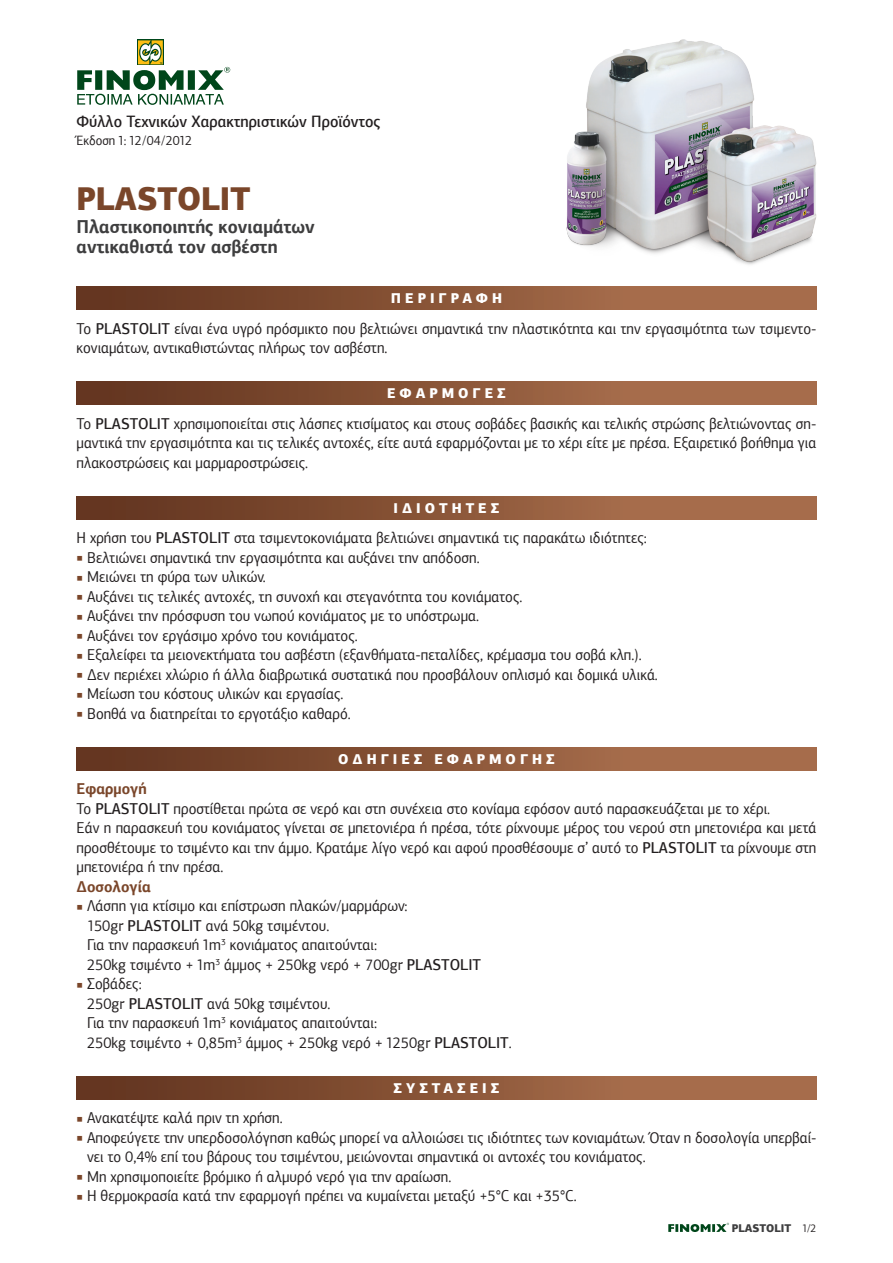
<style>
.page{position:relative;width:893px;height:1263px;background:#fff}
.page>*{position:absolute;margin:0;border:0;box-sizing:border-box;transform-origin:0 0}
.t1{font:900 33px "PF Agora Sans Pro";color:#7a462a;scale:.93 1}
.t2{font:700 18.75px/20.2px "PF Agora Sans Pro";color:#3e3e3f;scale:.93 1}
.t3{font:500 16.5px "PF Agora Sans Pro";color:#231f20;scale:.93 1}
.t4{font:15.75px/19.5px "PF Agora Sans Pro";color:#231f20;scale:.93 1}
.t5{font:700 15.75px "PF Agora Sans Pro";color:#7a462a;scale:.93 1}
.t6{font:900 14.25px "PF Agora Sans Pro";letter-spacing:.3em;color:#fff;scale:.93 1}
.t7{font:13.5px "PF Agora Sans Pro";color:#231f20;scale:.93 1}
.t8{font:900 11.25px "PF Agora Sans Pro";color:#3e3e3f;scale:.93 1}
.s1{font-weight:500}
.s2{font-size:7.5px;color:#7a462a}
.s3{font-weight:700;color:#7a462a}
.s4{font-weight:400;color:#231f20}
</style>
<div class="page">
<svg style="left:668px;top:1223px;width:61px;height:9px"></svg>
<div style="left:77px;top:287px;width:739px;height:23px;background:linear-gradient(to right,#62341e,#b27653)"></div>
<div style="left:77px;top:382px;width:739px;height:23px;background:linear-gradient(to right,#62341e,#b27653)"></div>
<div style="left:77px;top:496px;width:739px;height:23px;background:linear-gradient(to right,#62341e,#b27653)"></div>
<div style="left:77px;top:747px;width:739px;height:23px;background:linear-gradient(to right,#62341e,#b27653)"></div>
<div style="left:77px;top:1076px;width:739px;height:23px;background:linear-gradient(to right,#62341e,#b27653)"></div>
<div style="left:137px;top:39px;width:27px;height:26px;background:#00461a"></div>
<svg style="left:77px;top:40px;width:153px;height:65px"></svg>
<img style="left:566px;top:39px;width:251px;height:226px">
<p class="t3" style="left:77px;top:111px;width:328px">Φύλλο Τεχνικών Χαρακτηριστικών Προϊόντος</p>
<p class="t7" style="left:77px;top:132px;width:126px">Έκδοση 1: 12/04/2012</p>
<h1 class="t1" style="left:77px;top:177px;width:188px">PLASTOLIT</h1>
<p class="t2" style="left:77px;top:216px;width:258px">Πλαστικοποιητής κονιαμάτων αντικαθιστά τον ασβέστη</p>
<p class="t6" style="left:391px;top:289px;width:121px">ΠΕΡΙΓΡΑΦΗ</p>
<p class="t4" style="left:77px;top:319px;width:797px">Το <span class="s1">PLASTOLIT</span> είναι ένα υγρό πρόσμικτο που βελτιώνει σημαντικά την πλαστικότητα και την εργασιμότητα των τσιμεντο&shy;κονιαμάτων, αντικαθιστώντας πλήρως τον ασβέστη.</p>
<p class="t6" style="left:387px;top:384px;width:129px">ΕΦΑΡΜΟΓΕΣ</p>
<p class="t4" style="left:77px;top:414px;width:797px;text-align:justify">Το <span class="s1">PLASTOLIT</span> χρησιμοποιείται στις λάσπες κτισίματος και στους σοβάδες βασικής και τελικής στρώσης βελτιώνοντας ση&shy;μαντικά την εργασιμότητα και τις τελικές αντοχές, είτε αυτά εφαρμόζονται με το χέρι είτε με πρέσα. Εξαιρετικό βοήθημα για πλακοστρώσεις και μαρμαροστρώσεις.</p>
<p class="t6" style="left:394px;top:498px;width:115px">ΙΔΙΟΤΗΤΕΣ</p>
<p class="t4" style="left:77px;top:528px;width:615px">Η χρήση του <span class="s1">PLASTOLIT</span> στα τσιμεντοκονιάματα βελτιώνει σημαντικά τις παρακάτω ιδιότητες:</p>
<p class="t4" style="left:77px;top:548px;width:435px"><span class="s2">■</span> Βελτιώνει σημαντικά την εργασιμότητα και αυξάνει την απόδοση.</p>
<p class="t4" style="left:77px;top:567px;width:205px"><span class="s2">■</span> Μειώνει τη φύρα των υλικών.</p>
<p class="t4" style="left:77px;top:587px;width:481px"><span class="s2">■</span> Αυξάνει τις τελικές αντοχές, τη συνοχή και στεγανότητα του κονιάματος.</p>
<p class="t4" style="left:77px;top:606px;width:434px"><span class="s2">■</span> Αυξάνει την πρόσφυση του νωπού κονιάματος με το υπόστρωμα.</p>
<p class="t4" style="left:77px;top:626px;width:304px"><span class="s2">■</span> Αυξάνει τον εργάσιμο χρόνο του κονιάματος.</p>
<p class="t4" style="left:77px;top:645px;width:609px"><span class="s2">■</span> Εξαλείφει τα μειονεκτήματα του ασβέστη (εξανθήματα-πεταλίδες, κρέμασμα του σοβά κλπ.).</p>
<p class="t4" style="left:77px;top:665px;width:627px"><span class="s2">■</span> Δεν περιέχει χλώριο ή άλλα διαβρωτικά συστατικά που προσβάλουν οπλισμό και δομικά υλικά.</p>
<p class="t4" style="left:77px;top:684px;width:289px"><span class="s2">■</span> Μείωση του κόστους υλικών και εργασίας.</p>
<p class="t4" style="left:77px;top:704px;width:297px"><span class="s2">■</span> Βοηθά να διατηρείται το εργοτάξιο καθαρό.</p>
<p class="t6" style="left:338px;top:749px;width:234px">ΟΔΗΓΙΕΣ ΕΦΑΡΜΟΓΗΣ</p>
<p class="t4" style="left:77px;top:779px;width:797px"><span class="s3">Εφαρμογή<br></span>Το <span class="s1">PLASTOLIT</span> προστίθεται πρώτα σε νερό και στη συνέχεια στο κονίαμα εφόσον αυτό παρασκευάζεται με το χέρι.<br>Εάν η παρασκευή του κονιάματος γίνεται σε μπετονιέρα ή πρέσα, τότε ρίχνουμε μέρος του νερού στη μπετονιέρα και μετά προσθέτουμε το τσιμέντο και την άμμο. Κρατάμε λίγο νερό και αφού προσθέσουμε σ’ αυτό το <span class="s1">PLASTOLIT</span> τα ρίχνουμε στη μπετονιέρα ή την πρέσα.</p>
<p class="t5" style="left:77px;top:876px;width:82px">Δοσολογία</p>
<p class="t4" style="left:87px;top:896px;width:425px;text-indent:-11px"><span class="s2">■</span> Λάσπη για κτίσιμο και επίστρωση πλακών/μαρμάρων:<br>150gr <span class="s1">PLASTOLIT</span> ανά 50kg τσιμέντου.<br>Για την παρασκευή 1m<sup>3</sup> κονιάματος απαιτούνται:<br>250kg τσιμέντο + 1m<sup>3</sup> άμμος + 250kg νερό + 700gr <span class="s1">PLASTOLIT</span></p>
<p class="t4" style="left:87px;top:974px;width:458px;text-indent:-11px"><span class="s2">■</span> Σοβάδες:<br>250gr <span class="s1">PLASTOLIT</span> ανά 50kg τσιμέντου.<br>Για την παρασκευή 1m<sup>3</sup> κονιάματος απαιτούνται:<br>250kg τσιμέντο + 0,85m<sup>3</sup> άμμος + 250kg νερό + 1250gr <span class="s1">PLASTOLIT</span>.</p>
<p class="t6" style="left:394px;top:1078px;width:115px">ΣΥΣΤΑΣΕΙΣ</p>
<p class="t4" style="left:77px;top:1108px;width:223px"><span class="s2">■</span> Ανακατέψτε καλά πριν τη χρήση.</p>
<p class="t4" style="left:87px;top:1128px;width:786px;text-indent:-11px"><span class="s2">■</span> Αποφεύγετε την υπερδοσολόγηση καθώς μπορεί να αλλοιώσει τις ιδιότητες των κονιαμάτων. Όταν η δοσολογία υπερβαί&shy;νει το 0,4% επί του βάρους του τσιμέντου, μειώνονται σημαντικά οι αντοχές του κονιάματος.</p>
<p class="t4" style="left:77px;top:1167px;width:405px"><span class="s2">■</span> Μη χρησιμοποιείτε βρόμικο ή αλμυρό νερό για την αραίωση.</p>
<p class="t4" style="left:77px;top:1186px;width:539px"><span class="s2">■</span> Η θερμοκρασία κατά την εφαρμογή πρέπει να κυμαίνεται μεταξύ +5°C και +35°C.</p>
<p class="t8" style="left:732px;top:1220px;width:92px">PLASTOLIT <span class="s4">1/2</span></p>
</div>
